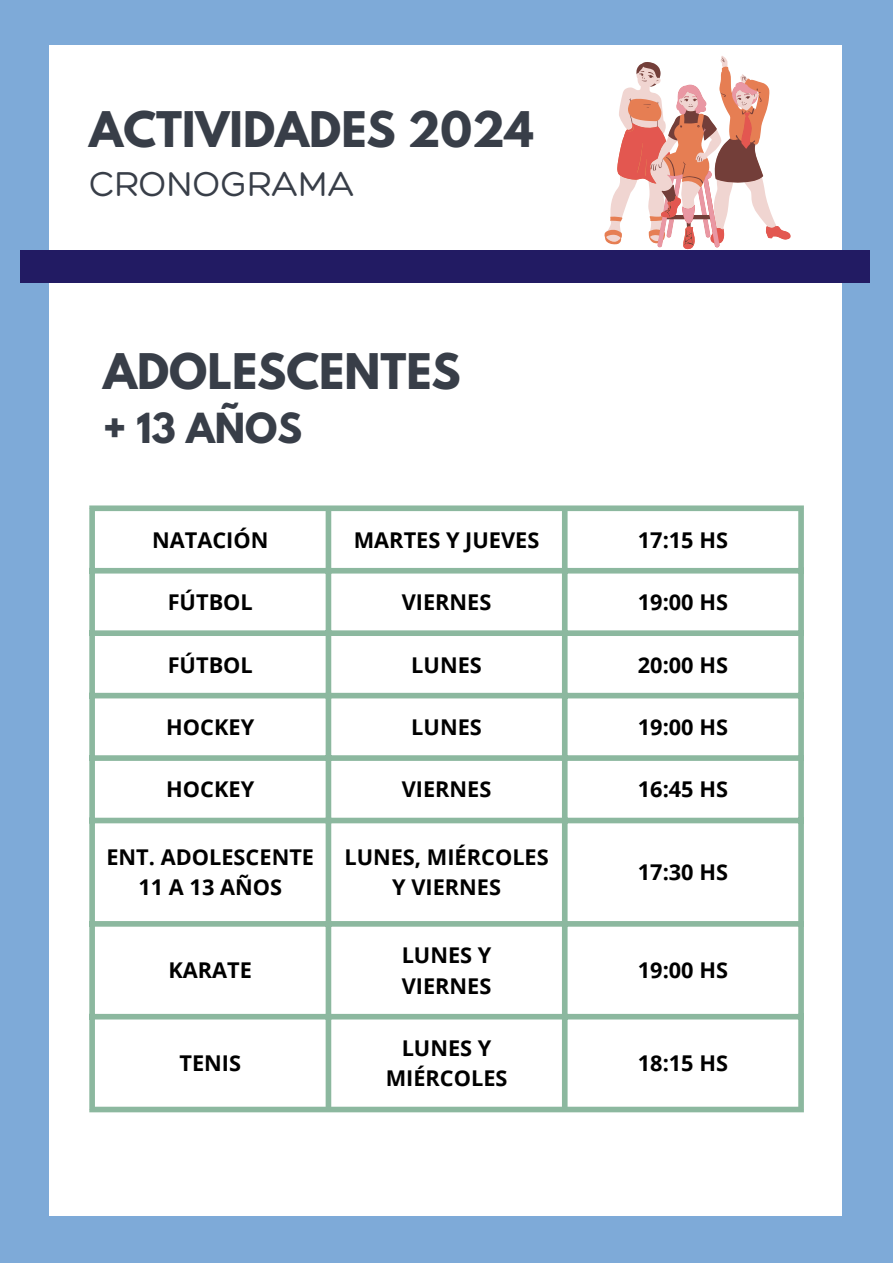
<style>
.page{position:relative;width:893px;height:1263px;background:#7eaad8}
.page>*{position:absolute;margin:0;border:0;box-sizing:border-box;transform-origin:0 0}
.t1{font:700 43.5px "League Spartan";color:#383e48}
.t2{font:300 37.5px "Hero";color:#383e48}
.t3{font:700 36.75px "League Spartan";color:#383e48}
.t4{font:700 21.75px/30.4px "Open Sans";color:#000;text-align:center}
</style>
<div class="page">
<div style="left:49px;top:46px;width:792px;height:1170px;background:#fff"></div>
<div style="left:89px;top:511px;width:6px;height:596px;background:#8cb89f"></div>
<div style="left:326px;top:511px;width:5px;height:596px;background:#8cb89f"></div>
<div style="left:562px;top:511px;width:5px;height:596px;background:#8cb89f"></div>
<div style="left:798px;top:511px;width:6px;height:596px;background:#8cb89f"></div>
<div style="left:89px;top:505px;width:715px;height:6px;background:#8cb89f"></div>
<div style="left:89px;top:568px;width:715px;height:5px;background:#8cb89f"></div>
<div style="left:89px;top:630px;width:715px;height:6px;background:#8cb89f"></div>
<div style="left:89px;top:693px;width:715px;height:5px;background:#8cb89f"></div>
<div style="left:89px;top:755px;width:715px;height:6px;background:#8cb89f"></div>
<div style="left:89px;top:818px;width:715px;height:5px;background:#8cb89f"></div>
<div style="left:89px;top:921px;width:715px;height:6px;background:#8cb89f"></div>
<div style="left:89px;top:1014px;width:715px;height:5px;background:#8cb89f"></div>
<div style="left:89px;top:1107px;width:715px;height:5px;background:#8cb89f"></div>
<div style="left:21px;top:250px;width:848px;height:33px;background:#221b63"></div>
<svg style="left:604px;top:56px;width:186px;height:194px"></svg>
<p class="t1" style="left:89px;top:107px;width:446px">ACTIVIDADES 2024</p>
<p class="t2" style="left:89px;top:161px;width:266px">CRONOGRAMA</p>
<p class="t1" style="left:103px;top:350px;width:359px">ADOLESCENTES</p>
<p class="t3" style="left:103px;top:410px;width:201px">+ 13 AÑOS</p>
<p class="t4" style="left:152px;top:524px;width:118px">NATACIÓN</p>
<h1 class="t4" style="left:354px;top:524px;width:187px">MARTES Y JUEVES</h1>
<p class="t4" style="left:638px;top:524px;width:92px">17:15 HS</p>
<h1 class="t4" style="left:168px;top:586px;width:87px">FÚTBOL</h1>
<p class="t4" style="left:402px;top:586px;width:91px">VIERNES</p>
<p class="t4" style="left:638px;top:586px;width:92px">19:00 HS</p>
<p class="t4" style="left:168px;top:649px;width:87px">FÚTBOL</p>
<p class="t4" style="left:411px;top:649px;width:72px">LUNES</p>
<p class="t4" style="left:638px;top:649px;width:92px">20:00 HS</p>
<p class="t4" style="left:166px;top:711px;width:89px">HOCKEY</p>
<p class="t4" style="left:411px;top:711px;width:72px">LUNES</p>
<p class="t4" style="left:638px;top:711px;width:92px">19:00 HS</p>
<p class="t4" style="left:166px;top:774px;width:89px">HOCKEY</p>
<p class="t4" style="left:402px;top:774px;width:91px">VIERNES</p>
<p class="t4" style="left:638px;top:774px;width:92px">16:45 HS</p>
<p class="t4" style="left:106px;top:841px;width:209px">ENT. ADOLESCENTE</p>
<p class="t4" style="left:138px;top:872px;width:145px">11 A 13 AÑOS</p>
<p class="t4" style="left:344px;top:841px;width:206px">LUNES, MIÉRCOLES<br>Y VIERNES</p>
<p class="t4" style="left:638px;top:856px;width:92px">17:30 HS</p>
<p class="t4" style="left:168px;top:955px;width:85px">KARATE</p>
<p class="t4" style="left:402px;top:939px;width:91px">LUNES Y</p>
<p class="t4" style="left:402px;top:970px;width:91px">VIERNES</p>
<p class="t4" style="left:638px;top:955px;width:92px">19:00 HS</p>
<p class="t4" style="left:179px;top:1047px;width:63px">TENIS</p>
<p class="t4" style="left:386px;top:1032px;width:123px">LUNES Y<br>MIÉRCOLES</p>
<p class="t4" style="left:638px;top:1047px;width:92px">18:15 HS</p>
</div>
